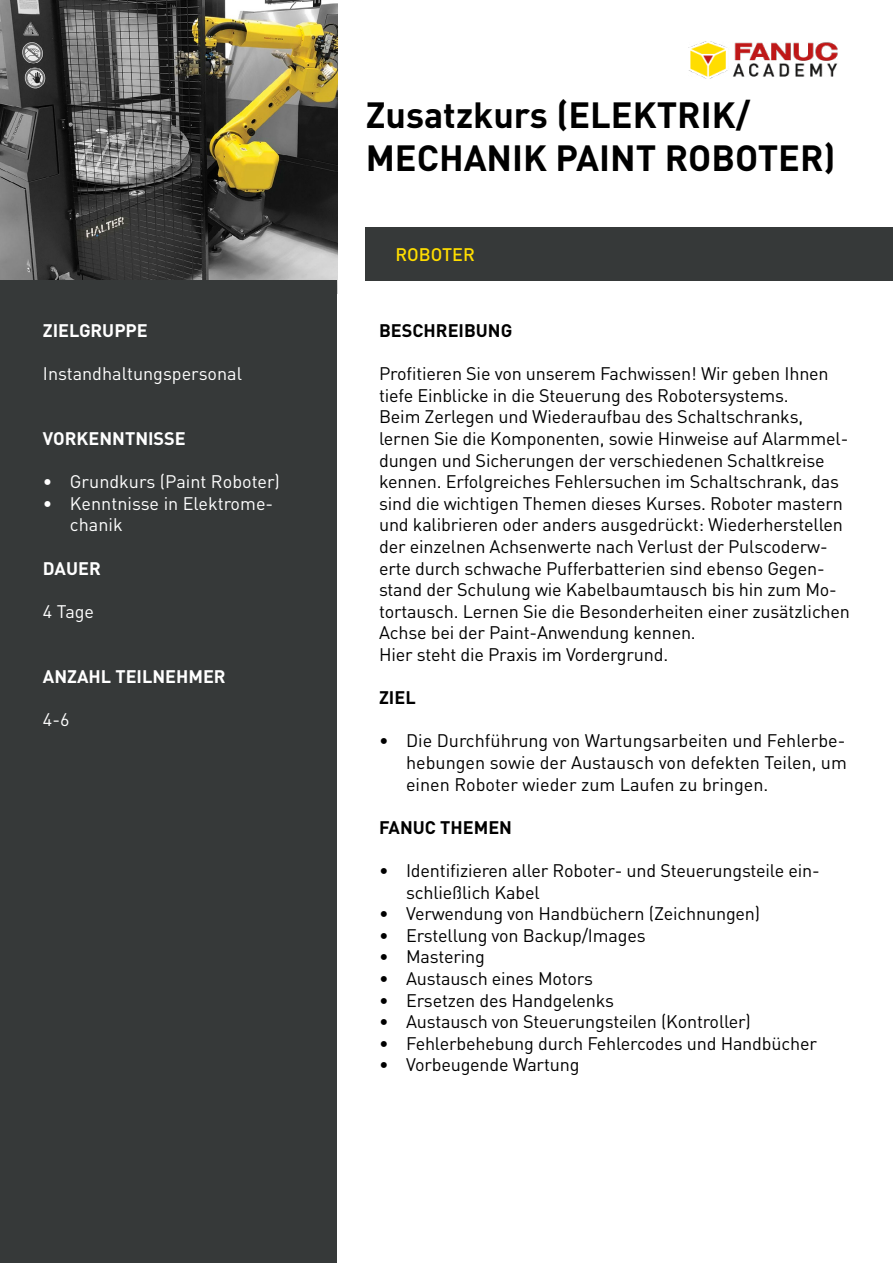
<style>
.page{position:relative;width:893px;height:1263px;background:#fff}
.page>*{position:absolute;margin:0;border:0;box-sizing:border-box;transform-origin:0 0}
.t1{font:700 36px/43.2px "DIN Pro";color:#000}
.t2{font:18px/21.6px "DIN Pro";letter-spacing:-.01em;color:#000}
.t3{font:18px/21.6px "DIN Pro";color:#fff}
.t4{font:700 18px "DIN Pro";color:#fff}
.t5{font:700 18px "DIN Pro";color:#000}
.t6{font:500 18px "DIN Pro";color:#fd0}
</style>
<div class="page">
<img style="left:689px;top:41px;width:149px;height:38px">
<img style="left:0;top:0;width:337px;height:281px">
<div style="left:366px;top:227px;width:527px;height:54px;background:#363939"></div>
<div style="left:0;top:281px;width:337px;height:982px;background:#363939"></div>
<p class="t4" style="left:43px;top:318px;width:106px">ZIELGRUPPE</p>
<p class="t3" style="left:43px;top:362px;width:201px">Instandhaltungspersonal</p>
<p class="t4" style="left:43px;top:426px;width:144px">VORKENNTNISSE</p>
<p class="t3" style="left:43px;top:470px;width:239px">• Grundkurs (Paint Roboter)</p>
<p class="t3" style="left:70px;top:492px;width:205px;text-indent:-27px">• Kenntnisse in Elektrome&shy;chanik</p>
<p class="t4" style="left:43px;top:556px;width:59px">DAUER</p>
<p class="t3" style="left:43px;top:600px;width:53px">4 Tage</p>
<p class="t4" style="left:43px;top:664px;width:184px">ANZAHL TEILNEHMER</p>
<p class="t3" style="left:43px;top:708px;width:28px">4-6</p>
<h1 class="t1" style="left:366px;top:92px;width:471px">Zusatzkurs (ELEKTRIK/<br>MECHANIK PAINT ROBOTER)</h1>
<p class="t6" style="left:395px;top:243px;width:81px">ROBOTER</p>
<p class="t5" style="left:379px;top:318px;width:135px">BESCHREIBUNG</p>
<p class="t2" style="left:379px;top:362px;width:472px">Profitieren Sie von unserem Fachwissen! Wir geben Ihnen tiefe Einblicke in die Steuerung des Robotersystems.<br>Beim Zerlegen und Wiederaufbau des Schaltschranks, lernen Sie die Komponenten, sowie Hinweise auf Alarmmel&shy;dungen und Sicherungen der verschiedenen Schaltkreise kennen. Erfolgreiches Fehlersuchen im Schaltschrank, das sind die wichtigen Themen dieses Kurses. Roboter mastern und kalibrieren oder anders ausgedrückt: Wiederherstellen der einzelnen Achsenwerte nach Verlust der Pulscoderw&shy;erte durch schwache Pufferbatterien sind ebenso Gegen&shy;stand der Schulung wie Kabelbaumtausch bis hin zum Mo&shy;tortausch. Lernen Sie die Besonderheiten einer zusätzlichen Achse bei der Paint-Anwendung kennen.<br>Hier steht die Praxis im Vordergrund.</p>
<p class="t5" style="left:379px;top:686px;width:38px">ZIEL</p>
<p class="t2" style="left:406px;top:730px;width:442px;text-align:justify;text-indent:-27px">• Die Durchführung von Wartungsarbeiten und Fehlerbe&shy;hebungen sowie der Austausch von defekten Teilen, um einen Roboter wieder zum Laufen zu bringen.</p>
<p class="t5" style="left:379px;top:815px;width:134px">FANUC THEMEN</p>
<p class="t2" style="left:406px;top:859px;width:415px;text-indent:-27px">• Identifizieren aller Roboter- und Steuerungsteile ein&shy;schließlich Kabel</p>
<p class="t2" style="left:379px;top:902px;width:383px">• Verwendung von Handbüchern (Zeichnungen)</p>
<p class="t2" style="left:379px;top:924px;width:268px">• Erstellung von Backup/Images</p>
<p class="t2" style="left:379px;top:946px;width:107px">• Mastering</p>
<p class="t2" style="left:379px;top:967px;width:215px">• Austausch eines Motors</p>
<p class="t2" style="left:379px;top:989px;width:237px">• Ersetzen des Handgelenks</p>
<p class="t2" style="left:379px;top:1010px;width:373px">• Austausch von Steuerungsteilen (Kontroller)</p>
<p class="t2" style="left:379px;top:1032px;width:439px">• Fehlerbehebung durch Fehlercodes und Handbücher</p>
<p class="t2" style="left:379px;top:1054px;width:202px">• Vorbeugende Wartung</p>
</div>
